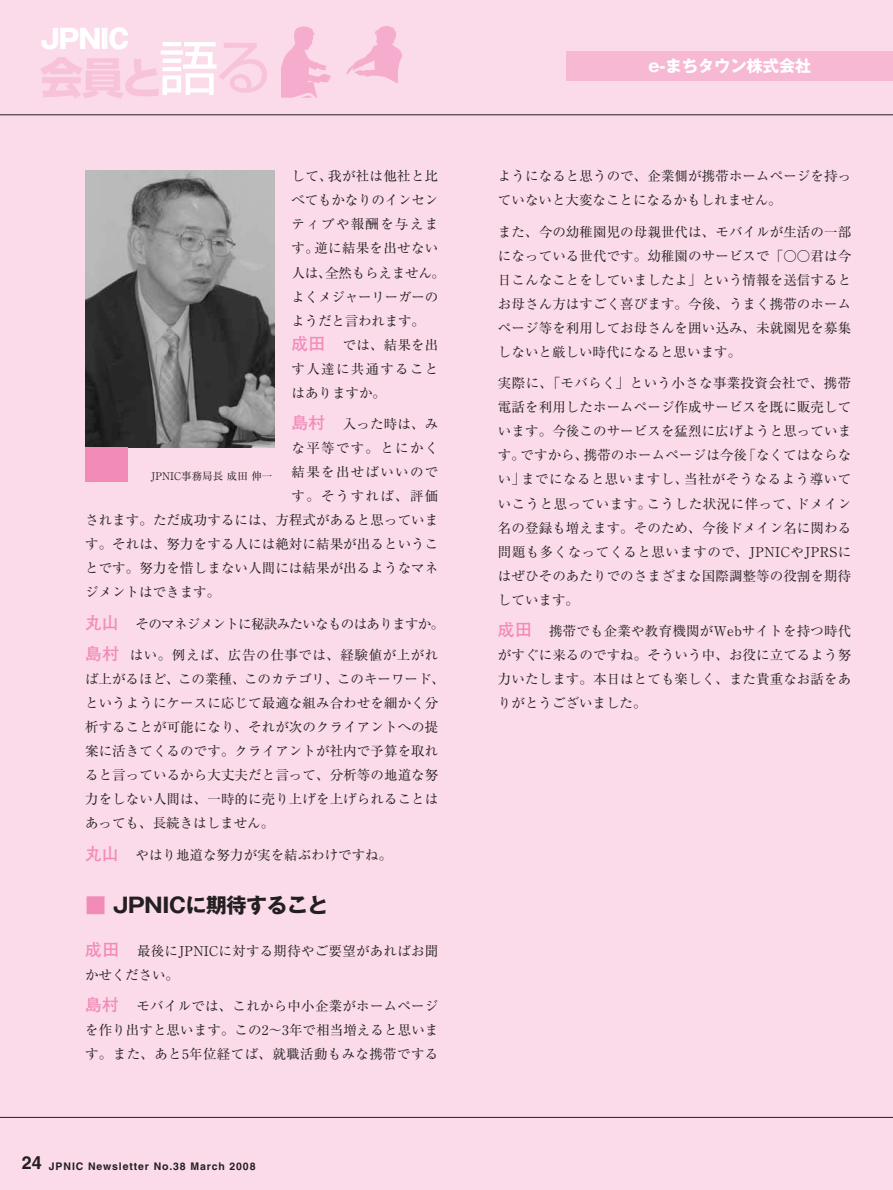
<style>
.page{position:relative;width:893px;height:1190px;background:#fff}
.page>*{position:absolute;margin:0;border:0;box-sizing:border-box;transform-origin:0 0}
.t1{font:700 42.9px "Shin Go";color:#f8c3da}
.t2{font:26.4px "Gothic MB101 hea";letter-spacing:-.06em;color:#fff}
.t3{font:700 20.7px "Gothic MB101";letter-spacing:-.025em;color:#231f20}
.t4{font:700 16.2px "Gothic MB101";color:#fff}
.t5{font:13.5px/24px "Ryumin";letter-spacing:.005em;color:#231f20}
.t6{font:13.5px "Ryumin";letter-spacing:-.05em;color:#231f20}
.t7{font:13.5px "Ryumin";letter-spacing:.095em;color:#231f20}
.t8{font:10.5px "Midashi Go MB31";letter-spacing:.085em;color:#231f20}
.t9{font:10.5px "Ryumin";color:#231f20}
.s1{font-weight:400;font-size:59.1px;color:#fff}
.s2{font-weight:400;font-size:59.1px}
.s3{font-family:"Futo Go B101";font-weight:700;font-size:16.8px;color:#f38bb9}
.s4{color:#f38bb9}
.s5{font-size:18px}
</style>
<div class="page">
<div style="left:0;top:0;width:892px;height:1189px;background:#fbdbe9"></div>
<svg style="left:346px;top:26px;width:56px;height:58px"></svg>
<svg style="left:281px;top:26px;width:50px;height:72px"></svg>
<hr style="left:0;top:114px;width:892px;height:1px;background:#231f20">
<hr style="left:0;top:1117px;width:892px;height:1px;background:#231f20">
<div style="left:566px;top:51px;width:326px;height:30px;background:#f7b8d3"></div>
<img style="left:85px;top:170px;width:189px;height:277px">
<div style="left:85px;top:447px;width:43px;height:34px;background:#f38bb9"></div>
<h2 class="t2" style="left:40px;top:29px;width:91px">JPNIC</h2>
<h1 class="t1" style="left:40px;top:62px;width:235px">会員と<span class="s1">語</span><span class="s2">る</span></h1>
<p class="t5" style="left:291px;top:166px;width:155px">して、我が社は他社と比べてもかなりのインセンティブや報酬を与えます。逆に結果を出せない人は、全然もらえません。よくメジャーリーガーのようだと言われます。<br><span class="s3">成田　</span>では、結果を出す人達に共通することはありますか。</p>
<p class="t5" style="left:291px;top:414px;width:148px"><span class="s3">島村　</span>入った時は、み</p>
<p class="t7" style="left:291px;top:443px;width:148px">な平等です。とにかく</p>
<p class="t7" style="left:291px;top:467px;width:148px">結果を出せばいいので</p>
<p class="t5" style="left:291px;top:486px;width:148px">す。そうすれば、評価</p>
<p class="t5" style="left:85px;top:510px;width:354px">されます。ただ成功するには、方程式があると思っていま</p>
<p class="t5" style="left:85px;top:534px;width:354px">す。それは、努力をする人には絶対に結果が出るというこ</p>
<p class="t5" style="left:85px;top:558px;width:354px">とです。努力を惜しまない人間には結果が出るようなマネ</p>
<p class="t5" style="left:85px;top:582px;width:136px">ジメントはできます。</p>
<p class="t6" style="left:85px;top:619px;width:360px"><span class="s3">丸山　</span>そのマネジメントに秘訣みたいなものはありますか。</p>
<p class="t5" style="left:85px;top:644px;width:361px"><span class="s3">島村</span> はい。例えば、広告の仕事では、経験値が上がれば上がるほど、この業種、このカテゴリ、このキーワード、というようにケースに応じて最適な組み合わせを細かく分析することが可能になり、それが次のクライアントへの提案に活きてくるのです。クライアントが社内で予算を取れると言っているから大丈夫だと言って、分析等の地道な努力をしない人間は、一時的に売り上げを上げられることはあっても、長続きはしません。</p>
<p class="t5" style="left:85px;top:844px;width:308px"><span class="s3">丸山　</span>やはり地道な努力が実を結ぶわけですね。</p>
<p class="t9" style="left:151px;top:472px;width:123px">JPNIC事務局長成田伸一</p>
<h3 class="t3" style="left:85px;top:897px;width:244px"><span class="s4">■</span> JPNICに期待すること</h3>
<p class="t5" style="left:85px;top:940px;width:354px"><span class="s3">成田　</span>最後にJPNICに対する期待やご要望があればお聞かせください。</p>
<p class="t5" style="left:85px;top:995px;width:355px;text-align:justify"><span class="s3">島村　</span>モバイルでは、これから中小企業がホームページを作り出すと思います。この2～3年で相当増えると思います。また、あと5年位経てば、就職活動もみな携帯でする</p>
<p class="t8" style="left:22px;top:1161px;width:235px"><span class="s5">24</span> JPNIC Newsletter No.38 March 2008</p>
<p class="t4" style="left:648px;top:60px;width:164px">e-まちタウン株式会社</p>
<p class="t5" style="left:497px;top:166px;width:354px">ようになると思うので、企業側が携帯ホームページを持っていないと大変なことになるかもしれません。</p>
<p class="t5" style="left:497px;top:222px;width:354px;text-align:justify">また、今の幼稚園児の母親世代は、モバイルが生活の一部になっている世代です。幼稚園のサービスで「○○君は今日こんなことをしていましたよ」という情報を送信するとお母さん方はすごく喜びます。今後、うまく携帯のホームページ等を利用してお母さんを囲い込み、未就園児を募集しないと厳しい時代になると思います。</p>
<p class="t5" style="left:497px;top:373px;width:354px;text-align:justify">実際に、「モバらく」という小さな事業投資会社で、携帯電話を利用したホームページ作成サービスを既に販売しています。今後このサービスを猛烈に広げようと思っています。ですから、携帯のホームページは今後「なくてはならない」までになると思いますし、当社がそうなるよう導いていこうと思っています。こうした状況に伴って、ドメイン名の登録も増えます。そのため、今後ドメイン名に関わる問題も多くなってくると思いますので、JPNICやJPRSにはぜひそのあたりでのさまざまな国際調整等の役割を期待しています。</p>
<p class="t5" style="left:497px;top:620px;width:354px;text-align:justify"><span class="s3">成田　</span>携帯でも企業や教育機関がWebサイトを持つ時代がすぐに来るのですね。そういう中、お役に立てるよう努力いたします。本日はとても楽しく、また貴重なお話をありがとうございました。</p>
</div>
